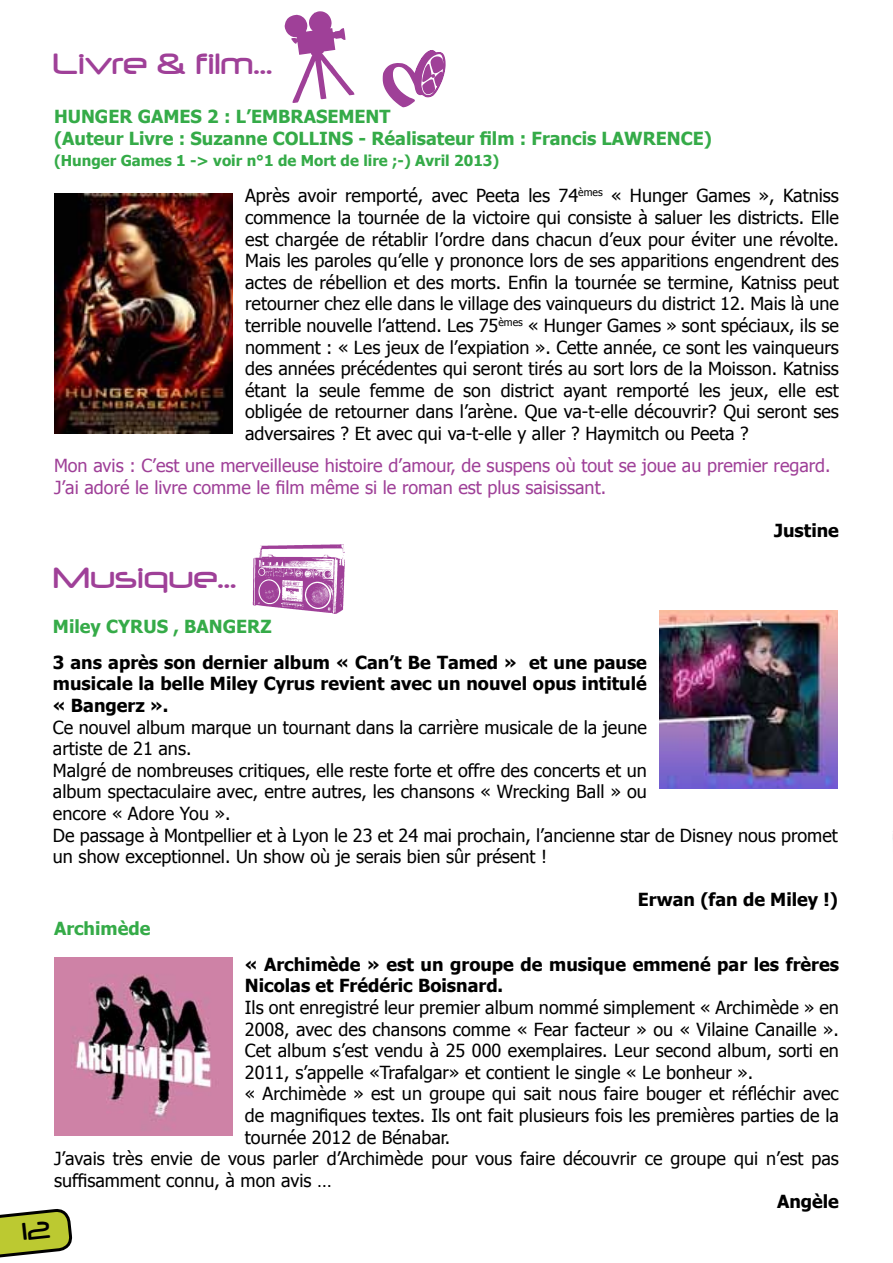
<style>
.page{position:relative;width:893px;height:1263px;background:#fff}
.page>*{position:absolute;margin:0;border:0;box-sizing:border-box;transform-origin:0 0}
.t1{font:34.5px "Neuropol";color:#9f4098}
.t2{font:18px/21.6px "Tahoma";color:#000}
.t3{font:700 18px/21.6px "Tahoma";color:#000;text-align:justify}
.t4{font:18px/21.6px "Tahoma";color:#9f4098}
.t5{font:700 18px/21.6px "Tahoma";color:#35ab48}
.t6{font:700 15px "Tahoma";color:#35ab48}
</style>
<div class="page">
<svg style="left:253px;top:544px;width:92px;height:70px"></svg>
<img style="left:660px;top:610px;width:178px;height:179px">
<img style="left:54px;top:957px;width:178px;height:178px">
<svg style="left:382px;top:50px;width:64px;height:58px"></svg>
<svg style="left:284px;top:11px;width:71px;height:92px"></svg>
<img style="left:55px;top:193px;width:177px;height:240px">
<svg style="left:0;top:1209px;width:72px;height:49px;background:#abb44b"></svg>
<h1 class="t1" style="left:53px;top:45px;width:221px">Livre &amp; film...</h1>
<p class="t5" style="left:54px;top:105px;width:98px">Hunger Games</p>
<p class="t5" style="left:207px;top:105px;width:58px">2 : L’emb</p>
<p class="t5" style="left:54px;top:105px;width:264px;text-indent:237px">rasemenT (Auteur Livre : Suzanne Collins</p>
<p class="t5" style="left:358px;top:126px;width:310px">- Réalisateur film : Francis Lawrence</p>
<p class="t5" style="left:704px;top:126px;width:10px">)</p>
<p class="t6" style="left:54px;top:150px;width:447px">(Hunger Games 1 -&gt; voir n°1 de Mort de lire ;-) Avril 2013)</p>
<p class="t2" style="left:245px;top:184px;width:595px;text-align:justify">Après avoir remporté, avec Peeta les 74<sup>èmes</sup> « Hunger Games », Katniss commence la tournée de la victoire qui consiste à saluer les districts. Elle est chargée de rétablir l’ordre dans chacun d’eux pour éviter une révolte.<br>Mais les paroles qu’elle y prononce lors de ses apparitions engendrent des actes de rébellion et des morts. Enfin la tournée se termine, Katniss peut retourner chez elle dans le village des vainqueurs du district 12. Mais là une terrible nouvelle l’attend. Les 75<sup>èmes</sup> « Hunger Games » sont spéciaux, ils se nomment : « Les jeux de l’expiation ». Cette année, ce sont les vainqueurs des années précédentes qui seront tirés au sort lors de la Moisson. Katniss étant la seule femme de son district ayant remporté les jeux, elle est obligée de retourner dans l’arène. Que va-t-elle découvrir? Qui seront ses adversaires ? Et avec qui va-t-elle y aller ? Haymitch ou Peeta ?</p>
<p class="t4" style="left:54px;top:454px;width:778px">Mon avis : C’est une merveilleuse histoire d’amour, de suspens où tout se joue au premier regard.<br>J’ai adoré le livre comme le film même si le roman est plus saisissant.</p>
<p class="t3" style="left:774px;top:519px;width:66px">Justine</p>
<h1 class="t1" style="left:53px;top:559px;width:185px">Musique...</h1>
<p class="t5" style="left:53px;top:614px;width:79px">Miley CYRU</p>
<p class="t5" style="left:157px;top:614px;width:116px">S , Bangerz</p>
<p class="t3" style="left:53px;top:650px;width:596px">3 ans après son dernier album « Can’t Be Tamed » et une pause musicale la belle Miley Cyrus revient avec un nouvel opus intitulé « Bangerz ».</p>
<p class="t2" style="left:53px;top:715px;width:786px">Ce nouvel album marque un tournant dans la carrière musicale de la jeune<br>artiste de 21 ans.<br>Malgré de nombreuses critiques, elle reste forte et offre des concerts et un<br>album spectaculaire avec, entre autres, les chansons « Wrecking Ball » ou<br>encore « Adore You ».<br>De passage à Montpellier et à Lyon le 23 et 24 mai prochain, l’ancienne star de Disney nous promet un show exceptionnel. Un show où je serais bien sûr présent !</p>
<p class="t3" style="left:638px;top:888px;width:202px">Erwan (fan de Miley !)</p>
<p class="t5" style="left:54px;top:916px;width:98px">Archimède</p>
<p class="t3" style="left:245px;top:952px;width:595px">« Archimède » est un groupe de musique emmené par les frères<br>Nicolas et Frédéric Boisnard.</p>
<p class="t2" style="left:245px;top:996px;width:595px">Ils ont enregistré leur premier album nommé simplement « Archimède » en</p>
<p class="t2" style="left:245px;top:1017px;width:595px">2008, avec des chansons comme « Fear facteur » ou « Vilaine Canaille ».</p>
<p class="t2" style="left:245px;top:1039px;width:596px">Cet album s’est vendu à 25 000 exemplaires. Leur second album, sorti en</p>
<p class="t2" style="left:245px;top:1061px;width:510px">2011, s’appelle «Trafalgar» et contient le single « Le bonheur ».</p>
<p class="t2" style="left:245px;top:1082px;width:595px">« Archimède » est un groupe qui sait nous faire bouger et réfléchir avec</p>
<p class="t2" style="left:245px;top:1104px;width:595px">de magnifiques textes. Ils ont fait plusieurs fois les premières parties de la</p>
<p class="t2" style="left:245px;top:1125px;width:207px">tournée 2012 de Bénabar.</p>
<p class="t2" style="left:54px;top:1147px;width:786px">J’avais très envie de vous parler d’Archimède pour vous faire découvrir ce groupe qui n’est pas</p>
<p class="t2" style="left:54px;top:1169px;width:279px">suffisamment connu, à mon avis …</p>
<p class="t3" style="left:777px;top:1190px;width:63px">Angèle</p>
</div>
